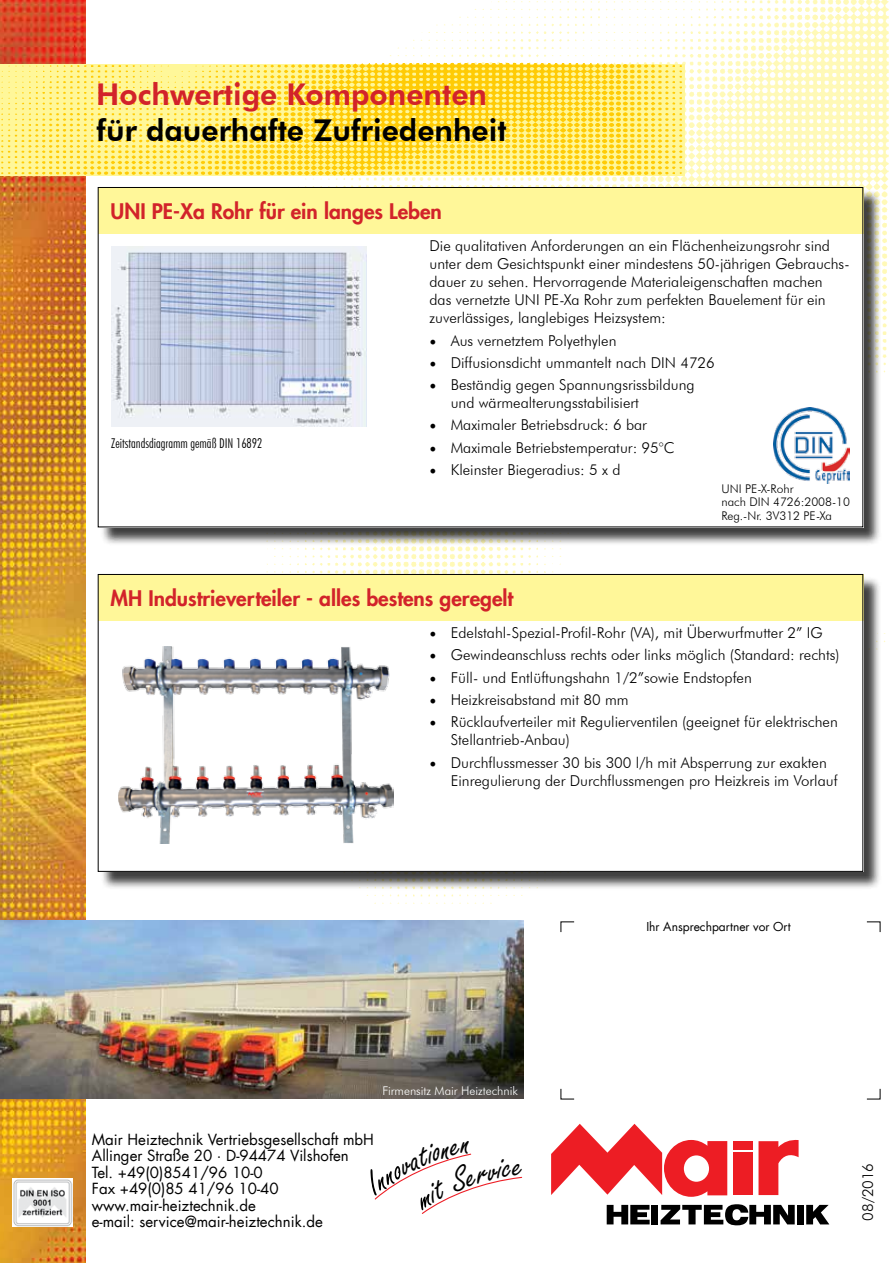
<style>
.page{position:relative;width:893px;height:1263px;background:#fff}
.page>*{position:absolute;margin:0;border:0;box-sizing:border-box;transform-origin:0 0}
.t1{font:800 30px "Futura BT";color:#000}
.t2{font:800 30px "Futura BT";color:#d2232a}
.t3{font:800 21px "Futura LT";color:#d2232a}
.t4{font:300 15px/18px "Futura BT";color:#000}
.t5{font:15px/16.5px "Futura LT";color:#000}
.t6{font:300 condensed 13.5px "Futura BT";color:#000}
.t7{font:300 12px/13.5px "Futura BT";color:#000}
.t8{font:300 12px "Futura BT";color:#fff}
.t9{font:12px "Futura LT";color:#000}
.s1{font-family:"Minion Pro";font-weight:400;font-size:18px}
</style>
<div class="page">
<img style="left:0;top:0;width:85px;height:1263px">
<img style="left:237px;top:0;width:652px;height:939px">
<img style="left:0;top:64px;width:685px;height:112px">
<img style="left:0;top:921px;width:523px;height:177px">
<img style="left:13px;top:1178px;width:59px;height:48px">
<svg style="left:560px;top:921px;width:321px;height:179px"></svg>
<svg style="left:758px;top:1139px;width:41px;height:56px"></svg>
<svg style="left:551px;top:1124px;width:176px;height:73px"></svg>
<div style="left:733px;top:1153px;width:19px;height:42px;background:#ed1d24"></div>
<div style="left:733px;top:1141px;width:19px;height:9px;background:#ed1d24"></div>
<svg style="left:806px;top:1205px;width:23px;height:19px"></svg>
<svg style="left:607px;top:1205px;width:43px;height:19px"></svg>
<div style="left:651px;top:1205px;width:7px;height:19px;background:#000"></div>
<svg style="left:661px;top:1204px;width:134px;height:21px"></svg>
<div style="left:797px;top:1205px;width:7px;height:19px;background:#000"></div>
<div style="left:100px;top:576px;width:782px;height:315px;background:#000;opacity:.75"></div>
<div style="left:98px;top:574px;width:765px;height:298px;background:#fff"></div>
<img style="left:119px;top:646px;width:274px;height:198px">
<div style="left:100px;top:189px;width:782px;height:357px;background:#000;opacity:.75"></div>
<div style="left:98px;top:187px;width:765px;height:340px;background:#fff"></div>
<img style="left:111px;top:246px;width:255px;height:181px">
<img style="left:773px;top:407px;width:77px;height:77px">
<div style="left:98px;top:187px;width:765px;height:47px;background:#fff799"></div>
<div style="left:98px;top:574px;width:765px;height:47px;background:#fff799"></div>
<svg style="left:374px;top:1153px;width:149px;height:61px"></svg>
<h1 class="t2" style="left:96px;top:76px;width:392px">Hochwertige Komponenten</h1>
<h1 class="t1" style="left:96px;top:112px;width:412px">für dauerhafte Zufriedenheit</h1>
<h2 class="t3" style="left:111px;top:198px;width:333px">UNI PE-Xa Rohr für ein langes Leben</h2>
<p class="t6" style="left:111px;top:435px;width:153px">Zeitstandsdiagramm gemäß DIN 16892</p>
<p class="t4" style="left:429px;top:237px;width:422px">Die qualitativen Anforderungen an ein Flächenheizungsrohr sind unter dem Gesichtspunkt einer mindestens 50-jährigen Gebrauchs&shy;dauer zu sehen. Hervorragende Materialeigenschaften machen<br>das vernetzte UNI PE-Xa Rohr zum perfekten Bauelement für ein zuverlässiges, langlebiges Heizsystem:</p>
<p class="t4" style="left:429px;top:331px;width:189px"><span class="s1">•</span> Aus vernetztem Polyethylen</p>
<p class="t4" style="left:429px;top:353px;width:287px"><span class="s1">•</span> Diffusionsdicht ummantelt nach DIN 4726</p>
<p class="t4" style="left:451px;top:376px;width:245px;text-indent:-21px"><span class="s1">•</span> Beständig gegen Spannungsrissbildung und wärmealterungsstabilisiert</p>
<p class="t4" style="left:429px;top:416px;width:219px"><span class="s1">•</span> Maximaler Betriebsdruck: 6 bar</p>
<p class="t4" style="left:429px;top:438px;width:247px"><span class="s1">•</span> Maximale Betriebstemperatur: 95°C</p>
<p class="t4" style="left:429px;top:460px;width:193px"><span class="s1">•</span> Kleinster Biegeradius: 5 x d</p>
<p class="t7" style="left:721px;top:482px;width:130px">UNI PE-X-Rohr<br>nach DIN 4726:2008-10<br>Reg.-Nr. 3V312 PE-Xa</p>
<h2 class="t3" style="left:111px;top:585px;width:404px">MH Industrieverteiler - alles bestens geregelt</h2>
<p class="t4" style="left:429px;top:624px;width:395px"><span class="s1">•</span> Edelstahl-Spezial-Profil-Rohr (VA), mit Überwurfmutter 2” IG</p>
<p class="t4" style="left:429px;top:646px;width:412px"><span class="s1">•</span> Gewindeanschluss rechts oder links möglich (Standard: rechts)</p>
<p class="t4" style="left:429px;top:668px;width:324px"><span class="s1">•</span> Füll- und Entlüftungshahn 1/2”sowie Endstopfen</p>
<p class="t4" style="left:429px;top:690px;width:201px"><span class="s1">•</span> Heizkreisabstand mit 80 mm</p>
<p class="t4" style="left:451px;top:713px;width:389px;text-indent:-21px"><span class="s1">•</span> Rücklaufverteiler mit Regulierventilen (geeignet für elektrischen<br>Stellantrieb-Anbau)</p>
<p class="t4" style="left:451px;top:753px;width:388px;text-indent:-21px"><span class="s1">•</span> Durchflussmesser 30 bis 300 l/h mit Absperrung zur exakten<br>Einregulierung der Durchflussmengen pro Heizkreis im Vorlauf</p>
<p class="t9" style="left:646px;top:919px;width:146px">Ihr Ansprechpartner vor Ort</p>
<p class="t8" style="left:382px;top:1084px;width:137px">Firmensitz Mair Heiztechnik</p>
<p class="t5" style="left:92px;top:1131px;width:284px">Mair Heiztechnik Vertriebsgesellschaft mbH Allinger Straße 20 · D-94474 Vilshofen Tel. +49(0)8541/96 10-0<br>Fax +49(0)85 41/96 10-40 www.mair-heiztechnik.de<br>e-mail: service@mair-heiztechnik.de</p>
<p class="t4" style="left:858px;top:1221px;width:59px;rotate:-90deg">08/2016</p>
</div>
